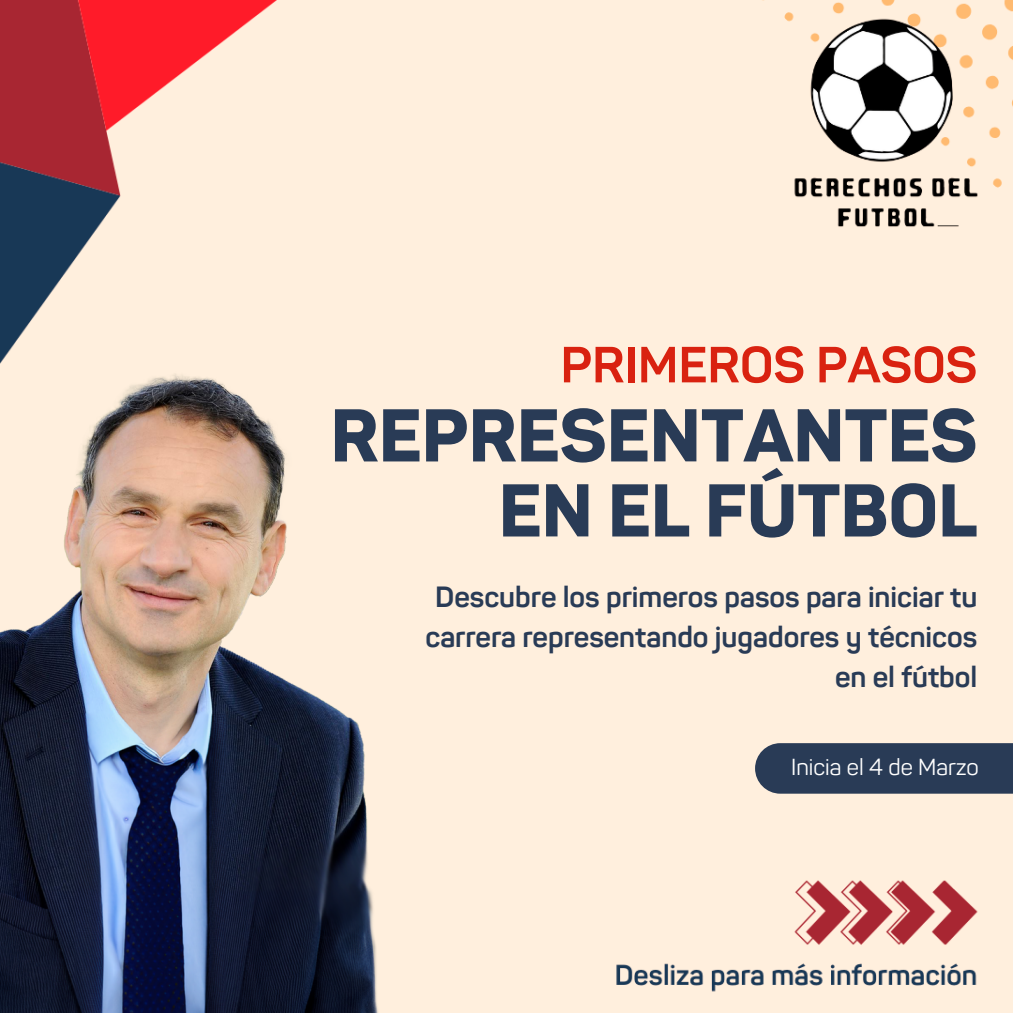
<style>
.page{position:relative;width:1013px;height:1013px;background:#fff}
.page>*{position:absolute;margin:0;border:0;box-sizing:border-box;transform-origin:0 0}
.t1{font:800 73.5px/75px "Sahar";color:#293b56;text-align:right}
.t2{font:700 50px "Sahar";color:#d92210}
.t3{font:700 28.75px/40.2px "Sahar";color:#293b56;text-align:right}
.t4{font:22.88px "Sahar";color:#fff}
</style>
<div class="page">
<img style="left:0;top:0;width:1012px;height:1012px">
<div style="left:755px;top:743px;width:257px;height:50px;background:#293b56"></div>
<img style="left:0;top:371px;width:381px;height:641px">
<p class="t2" style="left:560px;top:345px;width:418px">PRIMEROS PASOS</p>
<h1 class="t1" style="left:330px;top:406px;width:648px">REPRESENTANTES<br>EN EL FÚTBOL</h1>
<h3 class="t3" style="left:425px;top:579px;width:553px">Descubre los primeros pasos para iniciar tu carrera representando jugadores y técnicos en el fútbol</h3>
<p class="t4" style="left:791px;top:758px;width:189px">Inicia el 4 de Marzo</p>
</div>
